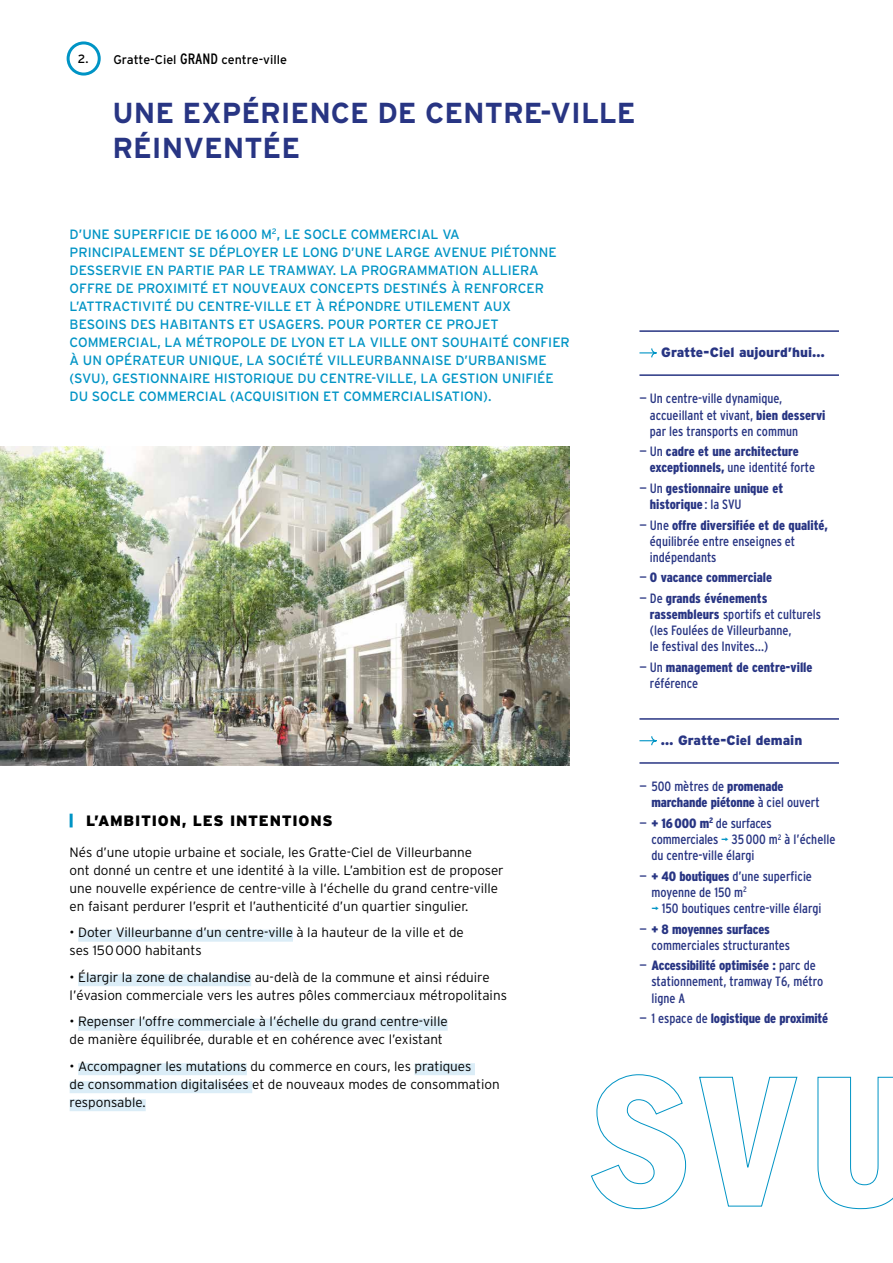
<style>
.page{position:relative;width:893px;height:1263px;background:#fff}
.page>*{position:absolute;margin:0;border:0;box-sizing:border-box;transform-origin:0 0}
.t1{font:700 28.95px/34.7px "Interstate";color:#283583}
.t2{font:900 15px "Interstate";letter-spacing:.05em;color:#000}
.t3{font:300 13.5px/18px "Interstate";color:#000}
.t4{font:13.5px/18px "Interstate";color:#0094c5}
.t5{font:13.5px/16.2px "Interstate Condensed";color:#283583}
.t6{font:900 13.5px/16.2px "Interstate Condensed";color:#283583}
.t7{font:900 13.5px "Interstate";color:#283583}
.t8{font:12.6px "Interstate";color:#000}
.t9{font:12px "Interstate";color:#000}
.s1{font-family:"Interstate Condensed";font-size:15px}
.s2{font-weight:900}
.s3{font-weight:400}
.s4{color:#0094c5}
</style>
<div class="page">
<hr style="left:639px;top:330px;width:200px;height:2px;background:#283583">
<hr style="left:639px;top:374px;width:200px;height:2px;background:#283583">
<hr style="left:639px;top:718px;width:200px;height:2px;background:#283583">
<hr style="left:639px;top:762px;width:200px;height:2px;background:#283583">
<svg style="left:639px;top:348px;width:18px;height:10px"></svg>
<svg style="left:639px;top:736px;width:18px;height:10px"></svg>
<div style="left:67px;top:41px;width:34px;height:35px;border:3px solid #0094c5;border-radius:50%"></div>
<svg style="left:591px;top:1074px;width:95px;height:135px"></svg>
<svg style="left:699px;top:1076px;width:99px;height:131px"></svg>
<svg style="left:817px;top:1076px;width:76px;height:133px"></svg>
<img style="left:0;top:446px;width:570px;height:319px">
<div style="left:78px;top:930px;width:215px;height:12px;background:#dbedf7"></div>
<div style="left:78px;top:974px;width:173px;height:12px;background:#dbedf7"></div>
<div style="left:78px;top:1019px;width:370px;height:12px;background:#dbedf7"></div>
<div style="left:78px;top:1063px;width:169px;height:12px;background:#dbedf7"></div>
<div style="left:414px;top:1063px;width:61px;height:12px;background:#dbedf7"></div>
<div style="left:70px;top:1081px;width:182px;height:12px;background:#dbedf7"></div>
<div style="left:70px;top:1099px;width:76px;height:12px;background:#dbedf7"></div>
<svg style="left:70px;top:814px;width:3px;height:13px"></svg>
<p class="t9" style="left:78px;top:52px;width:12px">2.</p>
<p class="t8" style="left:113px;top:52px;width:175px">Gratte-Ciel <span class="s1">GRAND</span> centre-ville</p>
<h1 class="t1" style="left:113px;top:95px;width:525px">UNE EXPÉRIENCE DE CENTRE-VILLE<br>RÉINVENTÉE</h1>
<p class="t4" style="left:70px;top:225px;width:502px">D’UNE SUPERFICIE DE 16000 M<sup>2</sup>, LE SOCLE COMMERCIAL VA PRINCIPALEMENT SE DÉPLOYER LE LONG D’UNE LARGE AVENUE PIÉTONNE DESSERVIE EN PARTIE PAR LE TRAMWAY. LA PROGRAMMATION ALLIERA OFFRE DE PROXIMITÉ ET NOUVEAUX CONCEPTS DESTINÉS À RENFORCER L’ATTRACTIVITÉ DU CENTRE-VILLE ET À RÉPONDRE UTILEMENT AUX BESOINS DES HABITANTS ET USAGERS. POUR PORTER CE PROJET COMMERCIAL, LA MÉTROPOLE DE LYON ET LA VILLE ONT SOUHAITÉ CONFIER À UN OPÉRATEUR UNIQUE, LA SOCIÉTÉ VILLEURBANNAISE D’URBANISME (SVU), GESTIONNAIRE HISTORIQUE DU CENTRE-VILLE, LA GESTION UNIFIÉE DU SOCLE COMMERCIAL (ACQUISITION ET COMMERCIALISATION).</p>
<p class="t2" style="left:86px;top:812px;width:248px">L’AMBITION, LES INTENTIONS</p>
<p class="t3" style="left:70px;top:843px;width:436px">Nés d’une utopie urbaine et sociale, les Gratte-Ciel de Villeurbanne<br>ont donné un centre et une identité à la ville. L’ambition est de proposer une nouvelle expérience de centre-ville à l‘échelle du grand centre-ville en faisant perdurer l’esprit et l’authenticité d’un quartier singulier.</p>
<p class="t3" style="left:70px;top:923px;width:396px">• Doter Villeurbanne d’un centre-ville à la hauteur de la ville et de ses 150000 habitants</p>
<p class="t3" style="left:70px;top:968px;width:439px">• Élargir la zone de chalandise au-delà de la commune et ainsi réduire l’évasion commerciale vers les autres pôles commerciaux métropolitains</p>
<p class="t3" style="left:70px;top:1012px;width:380px">• Repenser l’offre commerciale à l’échelle du grand centre-ville de manière équilibrée, durable et en cohérence avec l’existant</p>
<p class="t3" style="left:70px;top:1057px;width:432px">• Accompagner les mutations du commerce en cours, les pratiques<br>de consommation digitalisées et de nouveaux modes de consommation responsable.</p>
<p class="t7" style="left:661px;top:345px;width:165px">Gratte-Ciel aujourd’hui…</p>
<p class="t5" style="left:650px;top:390px;width:177px;text-indent:-10px">— Un centre-ville dynamique, accueillant et vivant, <span class="s2">bien desservi </span>par les transports en commun</p>
<p class="t6" style="left:650px;top:443px;width:167px;text-indent:-10px"><span class="s3">— Un</span> cadre et une architecture exceptionnels, <span class="s3">une identité forte</span></p>
<p class="t6" style="left:650px;top:480px;width:135px;text-indent:-10px"><span class="s3">— Un</span> gestionnaire unique et historique <span class="s3">: la SVU</span></p>
<p class="t5" style="left:650px;top:517px;width:180px;text-indent:-10px">— Une <span class="s2">offre diversifiée et de qualité, </span>équilibrée entre enseignes et indépendants</p>
<p class="t6" style="left:639px;top:569px;width:134px"><span class="s3">—</span> 0 vacance commerciale</p>
<p class="t5" style="left:650px;top:590px;width:173px;text-indent:-10px">— De <span class="s2">grands événements rassembleurs</span> sportifs et culturels (les Foulées de Villeurbanne,<br>le festival des Invites…)</p>
<p class="t6" style="left:650px;top:659px;width:164px;text-indent:-10px"><span class="s3">— Un</span> management de centre-ville <span class="s3">référence</span></p>
<p class="t7" style="left:661px;top:733px;width:143px">… Gratte-Ciel demain</p>
<p class="t6" style="left:651px;top:778px;width:170px;text-indent:-12px"><span class="s3">— 500 mètres de</span> promenade marchande piétonne <span class="s3">à ciel ouvert</span></p>
<p class="t5" style="left:651px;top:815px;width:185px;text-indent:-12px">— <span class="s2">+ 16000 m</span><sup>2</sup> de surfaces commerciales <span class="s4">→</span> 35 000 m<sup>2</sup> à l’échelle du centre-ville élargi</p>
<p class="t5" style="left:651px;top:868px;width:162px;text-indent:-12px">— <span class="s2">+ 40 boutiques</span> d’une superficie moyenne de 150 m<sup>2</sup></p>
<p class="t5" style="left:651px;top:900px;width:171px"><span class="s4">→</span> 150 boutiques centre-ville élargi</p>
<p class="t5" style="left:651px;top:920px;width:140px;text-indent:-12px">— <span class="s2">+ 8 moyennes surfaces </span>commerciales structurantes</p>
<p class="t5" style="left:651px;top:957px;width:173px;text-indent:-12px">— <span class="s2">Accessibilité optimisée :</span> parc de stationnement, tramway T6, métro ligne A</p>
<p class="t6" style="left:639px;top:1010px;width:190px"><span class="s3">— 1 espace de</span> logistique de proximité</p>
</div>
